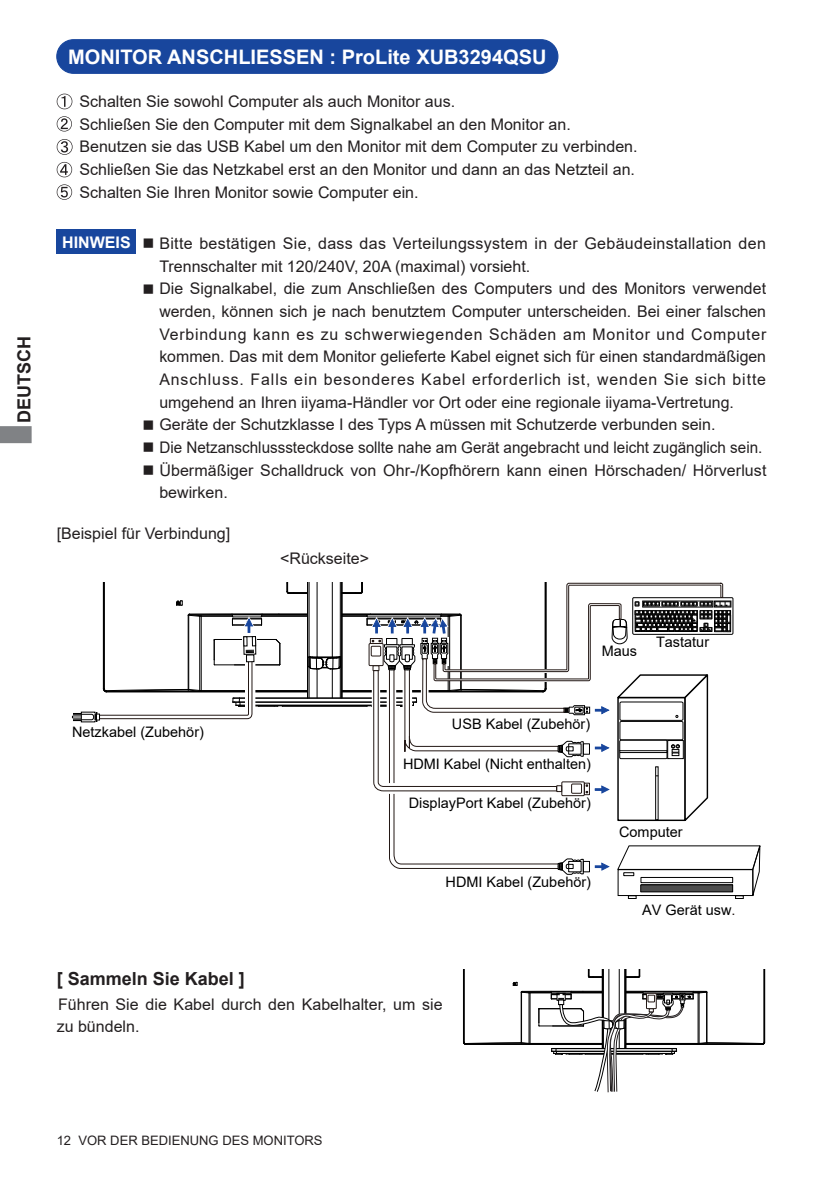
<style>
.page{position:relative;width:840px;height:1191px;background:#fff}
.page>*{position:absolute;margin:0;border:0;box-sizing:border-box;transform-origin:0 0}
.t1{font:700 20px "Arial";color:#fff}
.t2{font:700 18px "Arial";color:#231f20}
.t3{font:16px/22.6px "Arial";color:#231f20}
.t4{font:16px/22.6px "Arial";letter-spacing:.02em;color:#231f20}
.t5{font:16px "Arial";color:#231f20;scale:.95 1}
.t6{font:700 16px "Arial";color:#fff}
.t7{font:14.4px "Arial";color:#000}
.t8{font:13px "Arial";color:#231f20}
.s1{color:#231815}
</style>
<div class="page">
<svg style="left:0;top:426px;width:32px;height:17px"></svg>
<div style="left:56px;top:229px;width:80px;height:25px;background:#18469d"></div>
<svg style="left:57px;top:94px;width:15px;height:15px"></svg>
<svg style="left:57px;top:116px;width:15px;height:15px"></svg>
<svg style="left:57px;top:139px;width:15px;height:16px"></svg>
<svg style="left:57px;top:162px;width:15px;height:15px"></svg>
<svg style="left:57px;top:184px;width:15px;height:16px"></svg>
<div style="left:57px;top:40px;width:500px;height:33px;background:#18469d;border-radius:17px"></div>
<div style="left:56px;top:39px;width:502px;height:35px;border:1px solid #18469d;border-radius:17px"></div>
<svg style="left:71px;top:582px;width:689px;height:317px"></svg>
<svg style="left:463px;top:969px;width:302px;height:123px"></svg>
<p class="t2" style="left:11px;top:422px;width:88px;rotate:-90deg">DEUTSCH</p>
<p class="t1" style="left:68px;top:43px;width:479px">MONITOR ANSCHLIESSEN : ProLite XUB3294QSU</p>
<p class="t3" style="left:79px;top:90px;width:559px">Schalten Sie sowohl Computer als auch Monitor aus.<br>Schließen Sie den Computer mit dem Signalkabel an den Monitor an.<br>Benutzen sie das USB Kabel um den Monitor mit dem Computer zu verbinden.<br>Schließen Sie das Netzkabel erst an den Monitor und dann an das Netzteil an.<br>Schalten Sie Ihren Monitor sowie Computer ein.</p>
<p class="t4" style="left:159px;top:232px;width:607px;text-indent:-17px">■ Bitte bestätigen Sie, dass das Verteilungssystem in der Gebäudeinstallation den<br>Trennschalter mit 120/240V, 20A (maximal) vorsieht.</p>
<p class="t3" style="left:159px;top:277px;width:608px;text-align:justify;text-indent:-17px">■ Die Signalkabel, die zum Anschließen des Computers und des Monitors verwendet werden, können sich je nach benutztem Computer unterscheiden. Bei einer falschen Verbindung kann es zu schwerwiegenden Schäden am Monitor und Computer kommen. Das mit dem Monitor gelieferte Kabel eignet sich für einen standardmäßigen Anschluss. Falls ein besonderes Kabel erforderlich ist, wenden Sie sich bitte umgehend an Ihren iiyama-Händler vor Ort oder eine regionale iiyama-Vertretung.</p>
<p class="t3" style="left:142px;top:413px;width:574px">■ Geräte der Schutzklasse I des Typs A müssen mit Schutzerde verbunden sein.</p>
<p class="t5" style="left:142px;top:436px;width:653px">■ Die Netzanschlusssteckdose sollte nahe am Gerät angebracht und leicht zugänglich sein.</p>
<p class="t3" style="left:159px;top:459px;width:608px;text-indent:-17px">■ Übermäßiger Schalldruck von Ohr-/Kopfhörern kann einen Hörschaden/ Hörverlust bewirken.</p>
<p class="t6" style="left:62px;top:231px;width:70px">HINWEIS</p>
<p class="t3" style="left:57px;top:522px;width:175px">[Beispiel für Verbindung]</p>
<p class="t3" style="left:280px;top:547px;width:90px">&lt;Rückseite&gt;</p>
<p class="t7" style="left:601px;top:641px;width:37px">Maus</p>
<p class="t7" style="left:655px;top:632px;width:54px">Tastatur</p>
<p class="t7" style="left:72px;top:722px;width:133px">Netzkabel (Zubehör)</p>
<p class="t7" style="left:451px;top:713px;width:140px">USB Kabel (Zubehör)</p>
<p class="t7" style="left:403px;top:754px;width:189px">HDMI Kabel (Nicht enthalten)</p>
<p class="t7" style="left:408px;top:793px;width:183px">DisplayPort Kabel (Zubehör)</p>
<p class="t7" style="left:445px;top:872px;width:147px">HDMI Kabel (Zubehör)</p>
<p class="t2" style="left:57px;top:966px;width:190px">[ Sammeln Sie Kabel ]</p>
<p class="t3" style="left:57px;top:992px;width:387px">Führen Sie die Kabel durch den Kabelhalter, um sie zu bündeln.</p>
<p class="t7" style="left:618px;top:821px;width:65px">Computer</p>
<p class="t7" style="left:642px;top:900px;width:95px">AV Gerät usw<span class="s1">.</span></p>
<p class="t8" style="left:57px;top:1131px;width:267px">12 VOR DER BEDIENUNG DES MONITORS</p>
</div>
